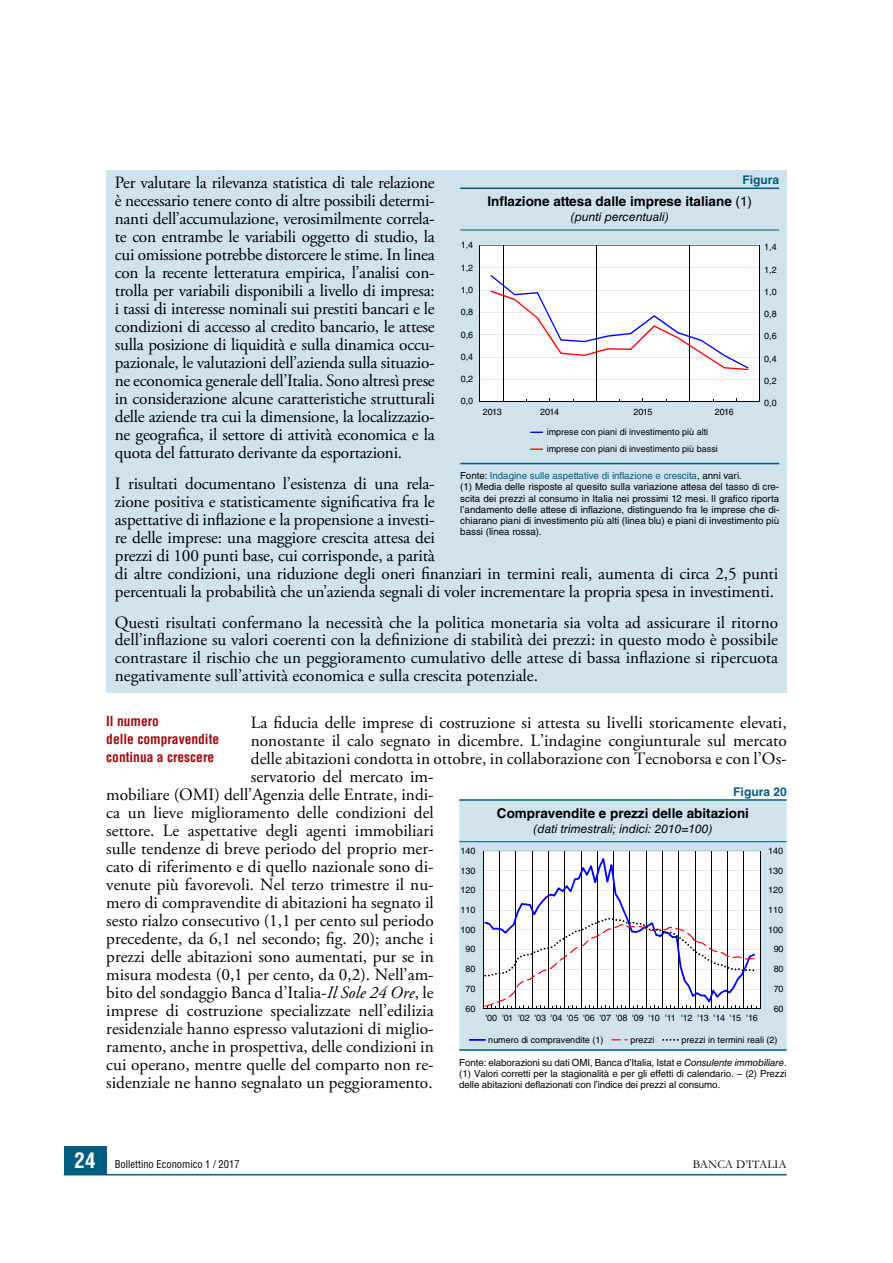
<style>
.page{position:relative;width:893px;height:1263px;background:#fff}
.page>*{position:absolute;margin:0;border:0;box-sizing:border-box;transform-origin:0 0}
.t1{font:17.25px/18px "Adobe Garamond Pro";color:#000;text-align:justify}
.t2{font:700 13.5px "Helvetica LT Std";color:#000}
.t3{font:700 condensed 13.5px/17.5px "Helvetica LT Std";color:#9e0b0f}
.t4{font:italic 12px "Helvetica LT Std";color:#000}
.t5{font:700 12px "Helvetica LT Std";color:#005c81}
.t6{font:12px "Garamond";color:#000}
.t7{font:condensed 10.5px "Helvetica LT Std";color:#000}
.t8{font:9.75px/11.2px "Helvetica LT Std";color:#000}
.t9{font:9px/16.8px "Helvetica LT Std";color:#000}
.t10{font:9px "Helvetica LT Std";letter-spacing:-.035em;color:#000}
.s1{font-weight:400}
.s2{color:#005c81}
.s3{font-style:italic}
.s4{font-weight:700;font-size:21px;color:#fff}
</style>
<div class="page">
<div style="left:64px;top:1146px;width:42px;height:29px;background:#005c81"></div>
<hr style="left:64px;top:1174px;width:723px;height:1px;background:#005c81">
<div style="left:106px;top:170px;width:681px;height:522px;background:#d0e3ed"></div>
<svg style="left:460px;top:229px;width:319px;height:234px"></svg>
<hr style="left:460px;top:188px;width:319px;height:1px;background:#005c81">
<hr style="left:460px;top:463px;width:319px;height:1px;background:#005c81">
<hr style="left:460px;top:230px;width:319px;height:1px;background:#005c81">
<hr style="left:480px;top:402px;width:279px;height:1px;background:#000">
<svg style="left:479px;top:245px;width:281px;height:157px;background:#f4f2f4"></svg>
<svg style="left:530px;top:432px;width:13px;height:1px"></svg>
<svg style="left:530px;top:448px;width:13px;height:2px"></svg>
<div style="left:459px;top:801px;width:328px;height:248px;background:#d0e3ed"></div>
<hr style="left:459px;top:799px;width:328px;height:2px;background:#005c81">
<hr style="left:459px;top:1049px;width:328px;height:2px;background:#005c81">
<hr style="left:459px;top:841px;width:328px;height:1px;background:#005c81">
<hr style="left:760px;top:851px;width:1px;height:158px;background:#000">
<hr style="left:483px;top:1009px;width:277px;height:1px;background:#000">
<svg style="left:483px;top:851px;width:277px;height:158px"></svg>
<svg style="left:469px;top:1039px;width:17px;height:2px"></svg>
<svg style="left:611px;top:1039px;width:17px;height:1px"></svg>
<svg style="left:662px;top:1039px;width:16px;height:2px"></svg>
<p class="t5" style="left:743px;top:172px;width:38px">Figura</p>
<p class="t2" style="left:487px;top:193px;width:266px">Inflazione attesa dalle imprese italiane <span class="s1">(1)</span></p>
<p class="t4" style="left:571px;top:210px;width:99px">(punti percentuali)</p>
<p class="t1" style="left:115px;top:174px;width:322px">Per valutare la rilevanza statistica di tale relazione è necessario tenere conto di altre possibili determi&shy;nanti dell’accumulazione, verosimilmente correla&shy;te con entrambe le variabili oggetto di studio, la cui omissione potrebbe distorcere le stime. In linea con la recente letteratura empirica, l’analisi con&shy;trolla per variabili disponibili a livello di impresa: i tassi di interesse nominali sui prestiti bancari e le condizioni di accesso al credito bancario, le attese sulla posizione di liquidità e sulla dinamica occu&shy;pazionale, le valutazioni dell’azienda sulla situazio&shy;ne economica generale dell’Italia. Sono altresì prese in considerazione alcune caratteristiche strutturali delle aziende tra cui la dimensione, la localizzazio&shy;ne geografica, il settore di attività economica e la quota del fatturato derivante da esportazioni.</p>
<p class="t1" style="left:115px;top:475px;width:665px;text-align:left">I risultati documentano l’esistenza di una rela-<br>zione positiva e statisticamente significativa fra le<br>aspettative di inflazione e la propensione a investi-<br>re delle imprese: una maggiore crescita attesa dei<br>prezzi di 100 punti base, cui corrisponde, a parità<br>di altre condizioni, una riduzione degli oneri finanziari in termini reali, aumenta di circa 2,5 punti percentuali la probabilità che un’azienda segnali di voler incrementare la propria spesa in investimenti.</p>
<p class="t1" style="left:115px;top:614px;width:665px">Questi risultati confermano la necessità che la politica monetaria sia volta ad assicurare il ritorno dell’inflazione su valori coerenti con la definizione di stabilità dei prezzi: in questo modo è possibile contrastare il rischio che un peggioramento cumulativo delle attese di bassa inflazione si ripercuota negativamente sull’attività economica e sulla crescita potenziale.</p>
<p class="t9" style="left:461px;top:238px;width:14px">1,4</p>
<p class="t9" style="left:764px;top:240px;width:14px">1,4</p>
<p class="t9" style="left:461px;top:260px;width:14px">1,2</p>
<p class="t9" style="left:764px;top:262px;width:14px">1,2</p>
<p class="t9" style="left:461px;top:282px;width:14px">1,0</p>
<p class="t9" style="left:764px;top:284px;width:14px">1,0</p>
<p class="t9" style="left:461px;top:305px;width:14px">0,8</p>
<p class="t9" style="left:764px;top:306px;width:14px">0,8</p>
<p class="t9" style="left:461px;top:327px;width:14px">0,6</p>
<p class="t9" style="left:764px;top:329px;width:14px">0,6</p>
<p class="t9" style="left:461px;top:349px;width:14px">0,4</p>
<p class="t9" style="left:764px;top:351px;width:14px">0,4</p>
<p class="t9" style="left:461px;top:371px;width:14px">0,2</p>
<p class="t9" style="left:764px;top:373px;width:14px">0,2</p>
<p class="t9" style="left:461px;top:394px;width:14px">0,0</p>
<p class="t9" style="left:764px;top:396px;width:14px">0,0</p>
<p class="t9" style="left:483px;top:404px;width:21px">2013</p>
<p class="t9" style="left:540px;top:404px;width:21px">2014</p>
<p class="t9" style="left:633px;top:404px;width:21px">2015</p>
<p class="t9" style="left:715px;top:404px;width:21px">2016</p>
<p class="t9" style="left:547px;top:424px;width:173px">imprese con piani di investimento più alti imprese con piani di investimento più bassi</p>
<p class="t8" style="left:460px;top:470px;width:320px">Fonte: <span class="s2">Indagine sulle aspettative di inflazione e crescita</span>, anni vari.<br>(1) Media delle risposte al quesito sulla variazione attesa del tasso di cre&shy;scita dei prezzi al consumo in Italia nei prossimi 12 mesi. Il grafico riporta l’andamento delle attese di inflazione, distinguendo fra le imprese che di&shy;chiarano piani di investimento più alti (linea blu) e piani di investimento più bassi (linea rossa).</p>
<p class="t1" style="left:251px;top:714px;width:537px">La fiducia delle imprese di costruzione si attesta su livelli storicamente elevati,</p>
<p class="t1" style="left:251px;top:732px;width:537px">nonostante il calo segnato in dicembre. L’indagine congiunturale sul mercato</p>
<p class="t1" style="left:251px;top:750px;width:537px">delle abitazioni condotta in ottobre, in collaborazione con Tecnoborsa e con l’Os-</p>
<p class="t1" style="left:251px;top:768px;width:184px">servatorio del mercato im-</p>
<p class="t1" style="left:106px;top:786px;width:329px">mobiliare (OMI) dell’Agenzia delle Entrate, indi-</p>
<p class="t1" style="left:106px;top:804px;width:329px">ca un lieve miglioramento delle condizioni del</p>
<p class="t1" style="left:106px;top:822px;width:329px">settore. Le aspettative degli agenti immobiliari</p>
<p class="t1" style="left:106px;top:840px;width:329px">sulle tendenze di breve periodo del proprio mer-</p>
<p class="t1" style="left:106px;top:858px;width:329px">cato di riferimento e di quello nazionale sono di-</p>
<p class="t1" style="left:106px;top:876px;width:329px">venute più favorevoli. Nel terzo trimestre il nu-</p>
<p class="t1" style="left:106px;top:894px;width:329px">mero di compravendite di abitazioni ha segnato il</p>
<p class="t1" style="left:106px;top:912px;width:329px">sesto rialzo consecutivo (1,1 per cento sul periodo</p>
<p class="t1" style="left:106px;top:930px;width:329px">precedente, da 6,1 nel secondo; fig. 20); anche i</p>
<p class="t1" style="left:106px;top:948px;width:329px">prezzi delle abitazioni sono aumentati, pur se in</p>
<p class="t1" style="left:106px;top:966px;width:329px">misura modesta (0,1 per cento, da 0,2). Nell’am-</p>
<p class="t1" style="left:106px;top:984px;width:329px">bito del sondaggio Banca d’Italia-<span class="s3">Il Sole 24 Ore</span>, le</p>
<p class="t1" style="left:106px;top:1002px;width:329px">imprese di costruzione specializzate nell’edilizia</p>
<p class="t1" style="left:106px;top:1020px;width:329px">residenziale hanno espresso valutazioni di miglio-</p>
<p class="t1" style="left:106px;top:1038px;width:329px">ramento, anche in prospettiva, delle condizioni in</p>
<p class="t1" style="left:106px;top:1056px;width:329px">cui operano, mentre quelle del comparto non re-</p>
<p class="t1" style="left:106px;top:1074px;width:328px">sidenziale ne hanno segnalato un peggioramento.</p>
<p class="t3" style="left:106px;top:713px;width:114px">Il numero<br>delle compravendite continua a crescere</p>
<p class="t5" style="left:733px;top:784px;width:55px">Figura 20</p>
<p class="t2" style="left:497px;top:805px;width:254px">Compravendite e prezzi delle abitazioni</p>
<p class="t4" style="left:533px;top:822px;width:181px">(dati trimestrali; indici: 2010=100)</p>
<p class="t9" style="left:460px;top:843px;width:16px">140</p>
<p class="t9" style="left:768px;top:843px;width:16px">140</p>
<p class="t9" style="left:460px;top:863px;width:16px">130</p>
<p class="t9" style="left:768px;top:863px;width:16px">130</p>
<p class="t9" style="left:460px;top:882px;width:16px">120</p>
<p class="t9" style="left:768px;top:882px;width:16px">120</p>
<p class="t9" style="left:460px;top:902px;width:16px">110</p>
<p class="t9" style="left:768px;top:902px;width:16px">110</p>
<p class="t9" style="left:460px;top:922px;width:16px">100</p>
<p class="t9" style="left:768px;top:922px;width:16px">100</p>
<p class="t9" style="left:465px;top:941px;width:12px">90</p>
<p class="t9" style="left:774px;top:941px;width:11px">90</p>
<p class="t9" style="left:465px;top:961px;width:12px">80</p>
<p class="t9" style="left:774px;top:961px;width:11px">80</p>
<p class="t9" style="left:465px;top:981px;width:12px">70</p>
<p class="t9" style="left:774px;top:981px;width:11px">70</p>
<p class="t9" style="left:465px;top:1001px;width:12px">60</p>
<p class="t9" style="left:774px;top:1001px;width:11px">60</p>
<p class="t10" style="left:486px;top:1015px;width:274px">'00 '01 '02 '03 '04 '05 '06 '07 '08 '09 '10 '11 '12 '13 '14 '15 '16</p>
<p class="t9" style="left:488px;top:1032px;width:117px">numero di compravendite (1)</p>
<p class="t9" style="left:630px;top:1032px;width:26px">prezzi</p>
<p class="t9" style="left:682px;top:1032px;width:98px">prezzi in termini reali (2)</p>
<p class="t8" style="left:459px;top:1056px;width:329px;text-align:justify">Fonte: elaborazioni su dati OMI, Banca d’Italia, Istat e <span class="s3">Consulente immobiliare</span>. (1) Valori corretti per la stagionalità e per gli effetti di calendario. – (2) Prezzi delle abitazioni deflazionati con l’indice dei prezzi al consumo.</p>
<p class="t7" style="left:75px;top:1158px;width:167px"><span class="s4">24</span> Bollettino Economico 1 / 2017</p>
<p class="t6" style="left:693px;top:1156px;width:95px">BANCA D’ITALIA</p>
</div>
